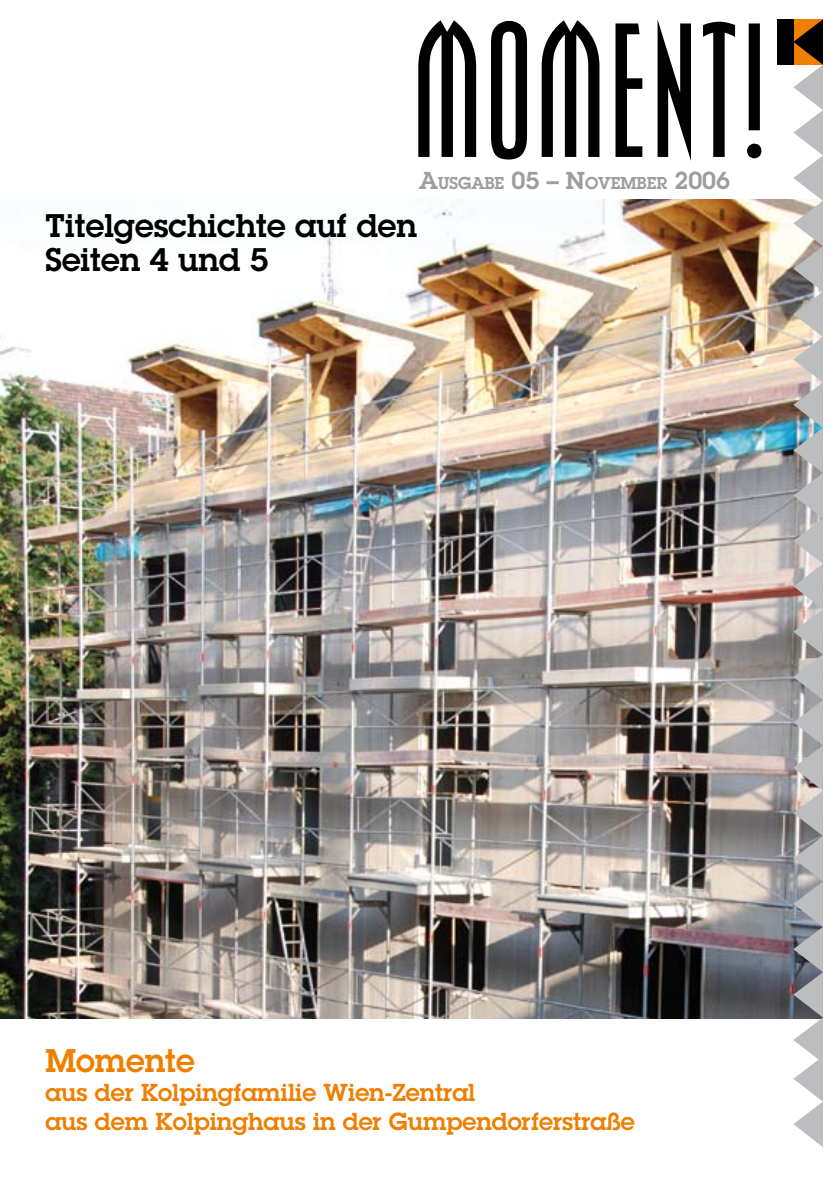
<style>
.page{position:relative;width:840px;height:1191px;background:#fff}
.page>*{position:absolute;margin:0;border:0;box-sizing:border-box;transform-origin:0 0}
.t1{font:200px "Pritchard";letter-spacing:.02em;color:#000}
.t2{font:600 32px/34px "Lubalin Graph Std";color:#000}
.t3{font:600 32px "Lubalin Graph Std";color:#ee7f00}
.t4{font:600 24px/28.8px "Lubalin Graph Std";color:#ee7f00}
.t5{font:600 16.8px "Lubalin Graph Std";color:#9c9d9f}
.s1{font-size:24px}
</style>
<div class="page">
<img style="left:0;top:200px;width:792px;height:818px">
<div style="left:776px;top:19px;width:17px;height:46px;background:#000"></div>
<img style="left:792px;top:19px;width:30px;height:1127px">
<h1 class="t1" style="left:412px;top:-9px;width:356px">MOMENT!</h1>
<p class="t5" style="left:419px;top:172px;width:312px"><span class="s1">A</span>usgabe <span class="s1">05 – N</span>ovember <span class="s1">2006</span></p>
<h2 class="t2" style="left:45px;top:208px;width:373px">Titelgeschichte auf den<br>Seiten 4 und 5</h2>
<h2 class="t3" style="left:45px;top:1039px;width:151px">Momente</h2>
<p class="t4" style="left:45px;top:1077px;width:590px">aus der Kolpingfamilie Wien-Zentral<br>aus dem Kolpinghaus in der Gumpendorferstraße</p>
</div>
